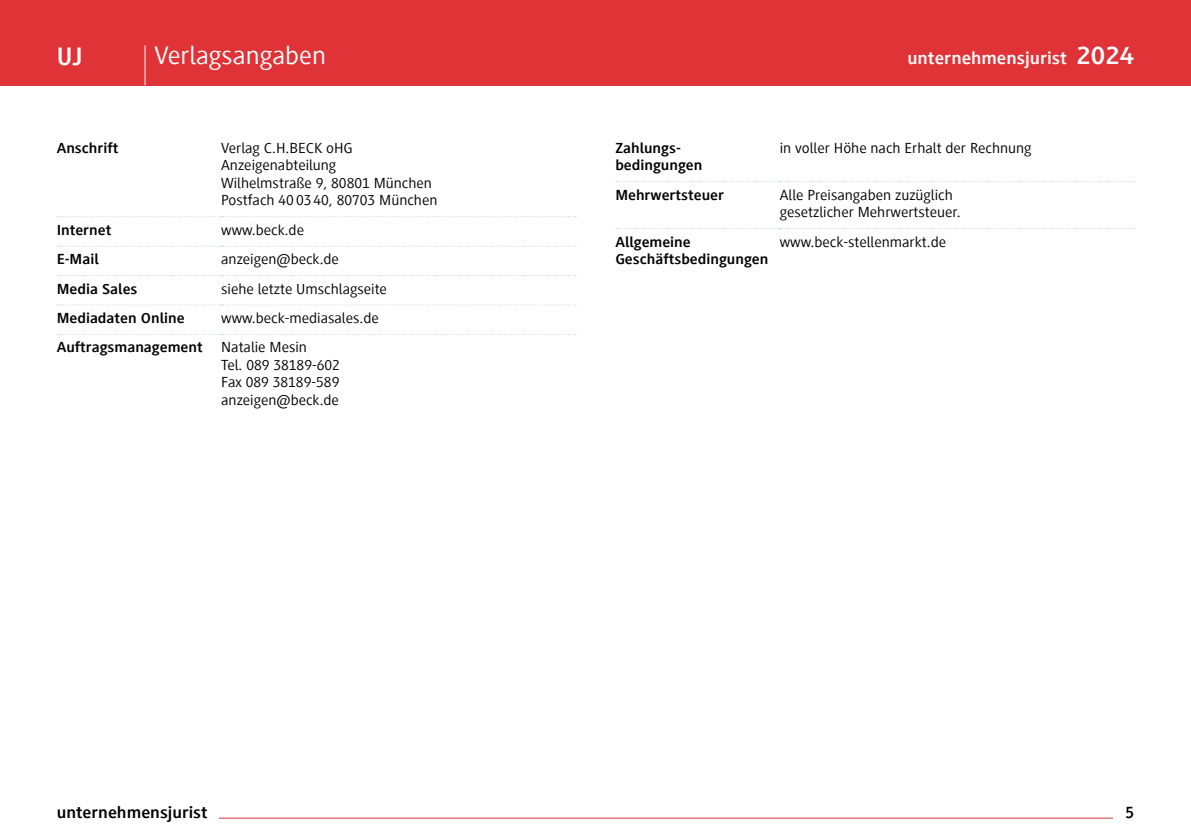
<style>
.page{position:relative;width:1191px;height:840px;background:#fff}
.page>*{position:absolute;margin:0;border:0;box-sizing:border-box;transform-origin:0 0}
.t1{font:26px "Generis Sans Com";color:#fff;scale:1.08 1}
.t2{font:700 26px "Generis Sans Com";color:#fff}
.t3{font:700 18px "Generis Sans Com";color:#fff;scale:1.08 1}
.t4{font:700 17px "Generis Sans Com";color:#000;scale:1.08 1}
.t5{font:700 17px "Generis Sans Com";color:#000}
.t6{font:15px/17.6px "Generis Sans Com";color:#000;scale:1.08 1}
.t7{font:700 15px/17.6px "Generis Sans Com";color:#000;scale:1.08 1}
.s1{font-size:26px}
.s2{font-weight:700}
</style>
<div class="page">
<div style="left:0;top:0;width:1191px;height:85px;background:#df3338"></div>
<hr style="left:144px;top:45px;width:2px;height:40px;background:#f8f9fa">
<hr style="left:219px;top:817px;width:894px;height:1px;background:#df3338">
<svg style="left:57px;top:245px;width:519px;height:1px"></svg>
<svg style="left:57px;top:216px;width:519px;height:1px"></svg>
<svg style="left:57px;top:304px;width:519px;height:1px"></svg>
<svg style="left:57px;top:275px;width:519px;height:1px"></svg>
<svg style="left:57px;top:334px;width:519px;height:1px"></svg>
<svg style="left:616px;top:228px;width:518px;height:1px"></svg>
<svg style="left:616px;top:181px;width:518px;height:1px"></svg>
<h1 class="t2" style="left:57px;top:42px;width:28px">UJ</h1>
<h1 class="t1" style="left:154px;top:42px;width:160px">Verlagsangaben</h1>
<p class="t3" style="left:907px;top:49px;width:211px">unternehmensjurist <span class="s1">2024</span></p>
<p class="t7" style="left:57px;top:139px;width:59px">Anschrift</p>
<p class="t6" style="left:221px;top:139px;width:202px">Verlag C.H.BECK oHG<br>Anzeigenabteilung<br>Wilhelmstraße 9, 80801 München<br>Postfach 40 03 40, 80703 München</p>
<p class="t7" style="left:57px;top:221px;width:52px">Internet</p>
<p class="t6" style="left:221px;top:221px;width:78px">www.beck.de</p>
<p class="t7" style="left:57px;top:250px;width:41px">E-Mail</p>
<p class="t6" style="left:221px;top:250px;width:111px">anzeigen@beck.de</p>
<p class="t7" style="left:57px;top:280px;width:76px">Media Sales</p>
<p class="t6" style="left:221px;top:280px;width:155px">siehe letzte Umschlagseite</p>
<p class="t7" style="left:57px;top:309px;width:120px">Mediadaten Online</p>
<p class="t6" style="left:57px;top:303px;width:300px;line-height:29.4px;text-indent:164px">www.beck-mediasales.de<br><span class="s2">Auftragsmanagement</span> Natalie Mesin</p>
<p class="t6" style="left:221px;top:356px;width:112px;text-align:justify">Tel. 089 38189-602<br>Fax 089 38189-589 anzeigen@beck.de</p>
<p class="t7" style="left:615px;top:139px;width:82px">Zahlungs&shy;bedingungen</p>
<p class="t6" style="left:780px;top:139px;width:235px">in voller Höhe nach Erhalt der Rechnung</p>
<p class="t7" style="left:615px;top:186px;width:102px">Mehrwertsteuer</p>
<p class="t6" style="left:780px;top:186px;width:169px">Alle Preisangaben zuzüglich gesetzlicher Mehrwertsteuer.</p>
<p class="t7" style="left:615px;top:233px;width:143px">Allgemeine<br>Geschäftsbedingungen</p>
<p class="t6" style="left:780px;top:233px;width:155px">www.beck-stellenmarkt.de</p>
<p class="t4" style="left:57px;top:803px;width:141px">unternehmensjurist</p>
<p class="t5" style="left:1125px;top:803px;width:10px">5</p>
</div>
